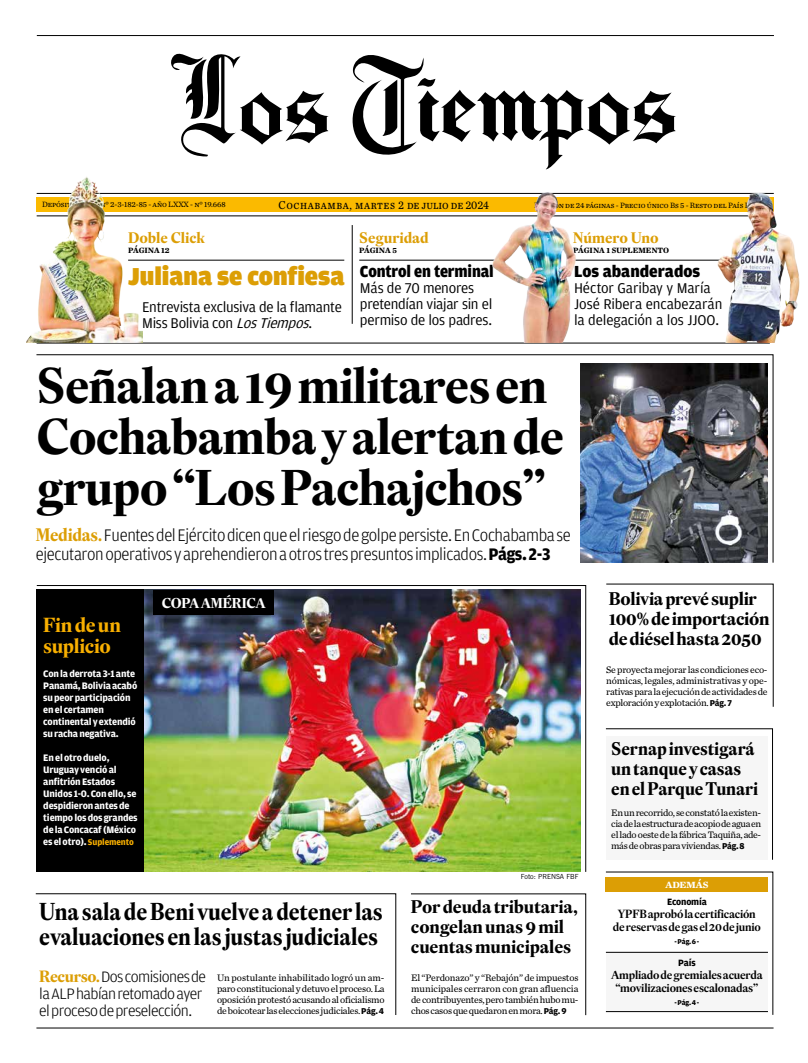
<style>
.page{position:relative;width:808px;height:1063px;background:#fff}
.page>*{position:absolute;margin:0;border:0;box-sizing:border-box;transform-origin:0 0}
.t1{font:700 49.2px/51.2px "Eudald Headline";letter-spacing:-.02em;color:#000}
.t2{font:900 26px "Amplitude";color:#dc9e05}
.t3{font:700 24px/25px "Eudald Headline";letter-spacing:-.01em;color:#000;scale:.92 1}
.t4{font:700 20px/21.5px "Eudald Headline";letter-spacing:-.025em;color:#f9b000}
.t5{font:700 18px/20px "Eudald Headline";letter-spacing:-.01em;color:#000}
.t6{font:700 18px/20px "Eudald Headline";letter-spacing:-.01em;color:#000;scale:.96 1}
.t7{font:300 17.7px/18.7px "Amplitude";letter-spacing:-.025em;color:#000;scale:.96 1}
.t8{font:900 17px "Amplitude";letter-spacing:-.01em;color:#000;scale:.94 1}
.t9{font:900 17px "Amplitude";letter-spacing:-.01em;color:#000}
.t10{font:300 16px/17px "Amplitude";letter-spacing:-.035em;color:#000}
.t11{font:15px/16px "Amplitude";letter-spacing:-.015em;color:#000}
.t12{font:700 15px "Eudald Headline";letter-spacing:-.005em;color:#dc9e05}
.t13{font:700 14px "Eudald Headline";letter-spacing:-.02em;color:#fff}
.t14{font:12px "Chronicle Text G2";letter-spacing:.05em;color:#000;scale:.9 1}
.t15{font:600 11.7px/13px "Eudald Headline";letter-spacing:-.02em;color:#000;text-align:center}
.t16{font:700 10px/12px "Amplitude";letter-spacing:-.02em;color:#fff}
.t17{font:9.8px/11px "Chronicle Text G2";letter-spacing:-.03em;color:#000;text-align:justify}
.t18{font:700 9.7px "Amplitude";letter-spacing:-.02em;color:#000}
.t19{font:700 9.4px "Chronicle Text G1";letter-spacing:-.025em;color:#fff;scale:1.06 1}
.t20{font:8px "Chronicle Text G2";letter-spacing:-.01em;color:#000}
.t21{font:700 8px "Chronicle Text G1";letter-spacing:-.005em;color:#000}
.t22{font:700 7.4px "Amplitude";letter-spacing:-.02em;color:#000}
.t23{font:7px "News Gothic BT";color:#000}
.s1{font-style:italic}
.s2{font-family:"Eudald Headline";font-weight:700;color:#dc9e05}
.s3{font-weight:700}
.s4{font-size:9px;color:#f9b000}
.s5{font-family:"Amplitude";font-weight:700;font-size:9px}
</style>
<div class="page">
<svg style="left:36px;top:354px;width:737px;height:209px"></svg>
<svg style="left:411px;top:894px;width:175px;height:121px"></svg>
<svg style="left:36px;top:894px;width:360px;height:121px"></svg>
<hr style="left:36px;top:1028px;width:737px;height:1px;background:#000">
<hr style="left:128px;top:260px;width:216px;height:1px;background:#000">
<hr style="left:37px;top:343px;width:733px;height:1px;background:#000">
<svg style="left:606px;top:872px;width:167px;height:143px"></svg>
<hr style="left:606px;top:952px;width:162px;height:1px;background:#000">
<hr style="left:606px;top:1011px;width:162px;height:1px;background:#000">
<hr style="left:573px;top:260px;width:151px;height:1px;background:#000">
<hr style="left:359px;top:260px;width:146px;height:1px;background:#000">
<svg style="left:606px;top:584px;width:167px;height:123px"></svg>
<svg style="left:606px;top:729px;width:167px;height:131px"></svg>
<div style="left:606px;top:736px;width:162px;height:124px;background:#f6f6f6"></div>
<img style="left:37px;top:585px;width:549px;height:287px">
<div style="left:154px;top:591px;width:120px;height:24px;background:#000"></div>
<div style="left:40px;top:614px;width:105px;height:240px;background:#000"></div>
<hr style="left:352px;top:225px;width:1px;height:99px;background:#000">
<hr style="left:37px;top:216px;width:737px;height:1px;background:#000">
<hr style="left:37px;top:193px;width:737px;height:1px;background:#000">
<svg style="left:171px;top:53px;width:158px;height:104px"></svg>
<svg style="left:352px;top:55px;width:324px;height:114px"></svg>
<div style="left:36px;top:197px;width:738px;height:15px;background:#fbba00"></div>
<hr style="left:37px;top:35px;width:737px;height:1px;background:#000">
<img style="left:709px;top:192px;width:91px;height:151px">
<img style="left:484px;top:192px;width:114px;height:150px">
<img style="left:27px;top:177px;width:116px;height:166px">
<p class="t20" style="left:42px;top:199px;width:185px">Depósito legal nº 2-3-182-85 - año LXXX - nº 19.668</p>
<p class="t14" style="left:279px;top:196px;width:235px">Cochabamba, martes 2 de julio de 2024</p>
<p class="t20" style="left:534px;top:199px;width:236px">Edición de 24 páginas - Precio único Bs 5 - Resto del País Bs 5.50</p>
<h3 class="t12" style="left:128px;top:227px;width:79px">Doble Click</h3>
<p class="t21" style="left:128px;top:244px;width:43px">PÁGINA 12</p>
<h2 class="t2" style="left:128px;top:262px;width:218px">Juliana se confiesa</h2>
<h3 class="t11" style="left:142px;top:299px;width:201px">Entrevista exclusiva de la flamante<br>Miss Bolivia con <span class="s1">LosTiempos</span>.</h3>
<h3 class="t12" style="left:359px;top:227px;width:71px">Seguridad</h3>
<p class="t21" style="left:359px;top:244px;width:39px">PÁGINA 5</p>
<h3 class="t8" style="left:360px;top:262px;width:144px">Control en terminal</h3>
<h3 class="t11" style="left:360px;top:280px;width:134px">Más de 70 menores pretendían viajar sin el permiso de los padres.</h3>
<h3 class="t12" style="left:573px;top:227px;width:87px">Número Uno</h3>
<p class="t21" style="left:573px;top:244px;width:97px">PÁGINA 1 SUPLEMENTO</p>
<h3 class="t9" style="left:574px;top:262px;width:128px">Los abanderados</h3>
<h3 class="t11" style="left:574px;top:280px;width:150px">Héctor Garibay y María<br>José Ribera encabezarán la delegación a los JJOO.</h3>
<h1 class="t1" style="left:36px;top:359px;width:529px">Señalan a 19 militares en<br>Cochabamba y alertan de grupo “Los Pachajchos”</h1>
<h3 class="t7" style="left:36px;top:526px;width:559px"><span class="s2">Medidas.</span> Fuentes del Ejército dicen que el riesgo de golpe persiste. En Cochabamba se ejecutaron operativos y aprehendieron a otros tres presuntos implicados. <span class="s3">Págs. 2-3</span></h3>
<h3 class="t4" style="left:43px;top:614px;width:79px">Fin de un suplicio</h3>
<p class="t16" style="left:43px;top:668px;width:95px">Con la derrota 3-1 ante<br>Panamá, Bolivia acabó su peor participación en el certamen continental y extendió su racha negativa.</p>
<p class="t16" style="left:43px;top:752px;width:96px">En el otro duelo,<br>Uruguay venció al anfitrión Estados<br>Unidos 1-0. Con ello, se despidieron antes de tiempo los dos grandes de la Concacaf (México es el otro). <span class="s4">Suplemento</span></p>
<h3 class="t13" style="left:162px;top:594px;width:106px">COPA AMÉRICA</h3>
<h3 class="t3" style="left:39px;top:899px;width:375px">Una sala de Beni vuelve a detener las evaluaciones en las justas judiciales</h3>
<p class="t17" style="left:217px;top:972px;width:169px">Un postulante inhabilitado logró un am&shy;paro constitucional y detuvo el proceso. La oposición protestó acusando al oficialismo de boicotear las elecciones judiciales.<span class="s5">Pág. 4</span></p>
<h3 class="t10" style="left:39px;top:968px;width:168px"><span class="s2">Recurso.</span> Dos comisiones de la ALP habían retomado ayer el proceso de preselección.</h3>
<p class="t23" style="left:521px;top:872px;width:59px">Foto: PRENSA FBF</p>
<h3 class="t5" style="left:411px;top:897px;width:168px">Por deuda tributaria, congelan unas 9 mil cuentas municipales</h3>
<p class="t17" style="left:411px;top:972px;width:169px">El “Perdonazo” y “Rebajón” de impuestos municipales cerraron con gran afluencia de contribuyentes, pero también hubo mu&shy;chos casos que quedaron en mora.<span class="s5">Pág. 9</span></p>
<h3 class="t5" style="left:609px;top:588px;width:162px">Bolivia prevé suplir<br>100% de importación de diésel hasta 2050</h3>
<p class="t17" style="left:606px;top:664px;width:163px">Se proyecta mejorar las condiciones eco&shy;nómicas, legales, administrativas y ope&shy;rativas para la ejecución de actividades de exploración y explotación. <span class="s5">Pág. 7</span></p>
<h3 class="t6" style="left:611px;top:738px;width:154px">Sernap investigará un tanque y casas en el Parque Tunari</h3>
<p class="t17" style="left:611px;top:807px;width:152px">En un recorrido, se constató la existen&shy;cia de la estructura de acopio de agua en el lado oeste de la fábrica Taquiña, ade&shy;más de obras para viviendas. <span class="s5">Pág. 8</span></p>
<p class="t19" style="left:665px;top:877px;width:42px">ADEMÁS</p>
<p class="t18" style="left:667px;top:896px;width:41px">Economía</p>
<p class="t15" style="left:613px;top:907px;width:150px">YPFB aprobó la certificación de reservas de gas el 20 de junio</p>
<p class="t22" style="left:674px;top:938px;width:26px">- Pág. 6 -</p>
<p class="t18" style="left:678px;top:957px;width:19px">País</p>
<p class="t15" style="left:611px;top:968px;width:153px">Ampliado de gremiales acuerda “movilizaciones escalonadas”</p>
<p class="t22" style="left:674px;top:999px;width:26px">- Pág. 4 -</p>
</div>
